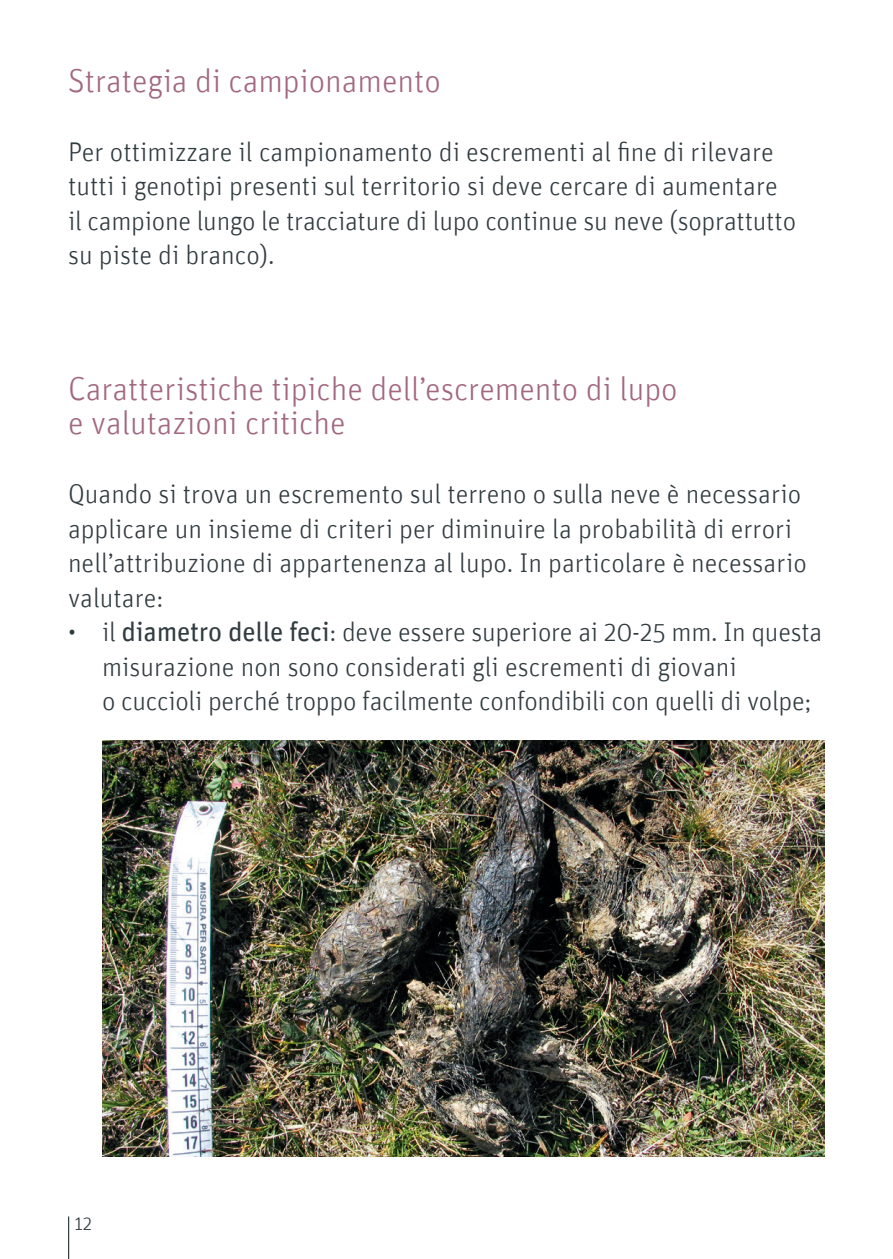
<style>
.page{position:relative;width:893px;height:1259px;background:#fff}
.page>*{position:absolute;margin:0;border:0;box-sizing:border-box;transform-origin:0 0}
.t1{font:300 33px/34.5px "Unit";color:#a36881}
.t2{font:300 27px/34.5px "Unit";color:#313c41}
.t3{font:300 19.5px "Unit";color:#313c41}
.s1{font-weight:400}
</style>
<div class="page">
<hr style="left:68px;top:1216px;width:1px;height:43px;background:#313c41">
<img style="left:102px;top:740px;width:723px;height:417px">
<p class="t1" style="left:68px;top:63px;width:374px">Strategia di campionamento</p>
<p class="t2" style="left:68px;top:134px;width:730px">Per ottimizzare il campionamento di escrementi al fine di rilevare tutti i genotipi presenti sul territorio si deve cercare di aumentare il campione lungo le tracciature di lupo continue su neve (soprattutto su piste di branco).</p>
<p class="t1" style="left:68px;top:370px;width:611px">Caratteristiche tipiche dell’escremento di lupo e valutazioni critiche</p>
<p class="t2" style="left:68px;top:476px;width:740px">Quando si trova un escremento sul terreno o sulla neve è necessario applicare un insieme di criteri per diminuire la probabilità di errori nell’attribuzione di appartenenza al lupo. In particolare è necessario valutare:</p>
<p class="t2" style="left:102px;top:614px;width:722px;text-indent:-34px">• il <span class="s1">diametro delle feci</span>: deve essere superiore ai 20-25 mm. In questa misurazione non sono considerati gli escrementi di giovani<br>o cuccioli perché troppo facilmente confondibili con quelli di volpe;</p>
<p class="t3" style="left:74px;top:1212px;width:19px">12</p>
</div>
